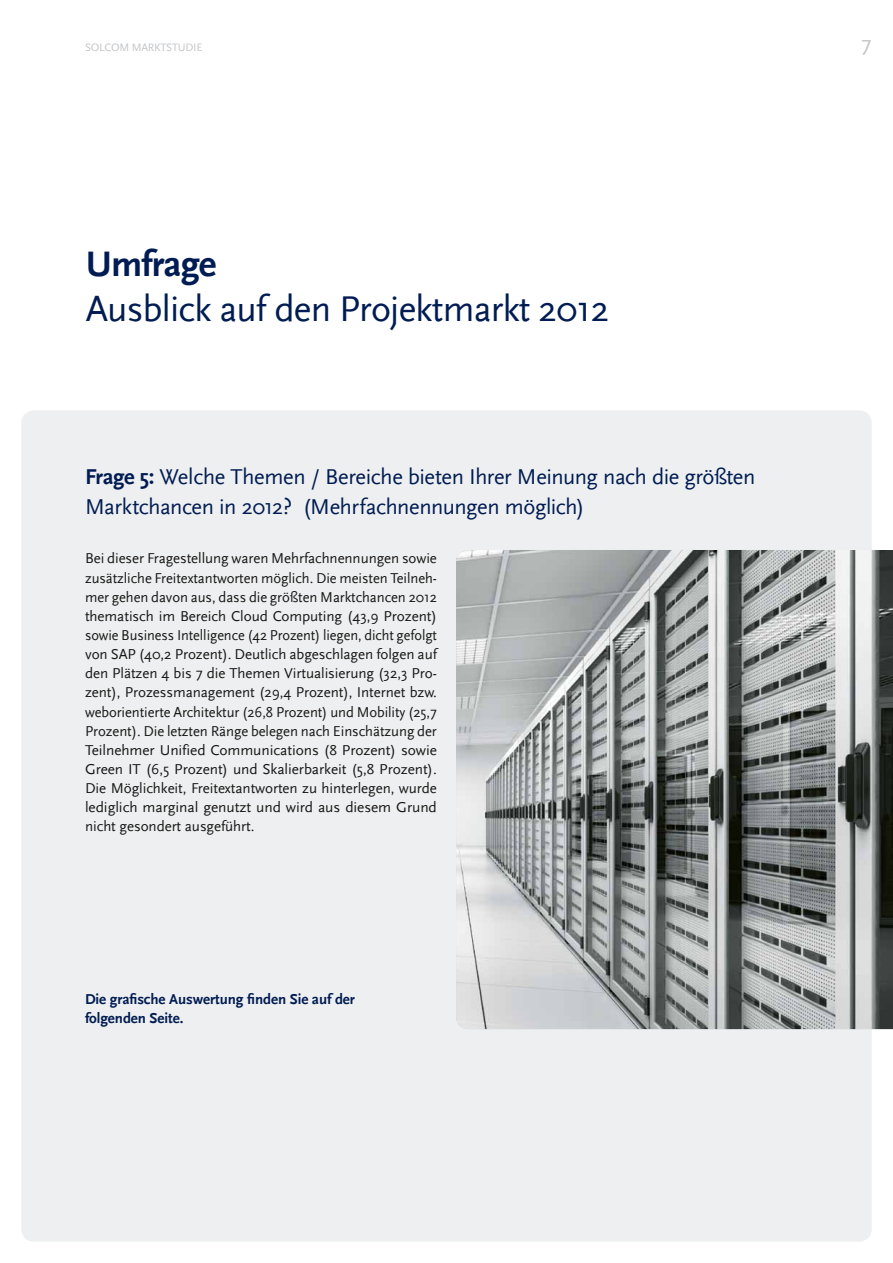
<style>
.page{position:relative;width:893px;height:1263px;background:#fff}
.page>*{position:absolute;margin:0;border:0;box-sizing:border-box;transform-origin:0 0}
.t1{font:37.5px "Scala Sans";letter-spacing:-.02em;color:#001c52}
.t2{font:700 37.5px "Scala Sans";letter-spacing:-.02em;color:#001c52}
.t3{font:22.5px/30px "Scala Sans";letter-spacing:-.02em;color:#001c52}
.t4{font:22.5px "Scala Sans";color:#c3c5c8}
.t5{font:15px/19.2px "Scala Sans";letter-spacing:-.005em;color:#181716;text-align:justify}
.t6{font:700 15px/19.2px "Scala Sans";letter-spacing:-.005em;color:#001c52}
.t7{font:11.25px "Scala Sans";letter-spacing:-.02em;color:#c3c5c8}
.s1{font-weight:700}
</style>
<div class="page">
<div style="left:21px;top:410px;width:851px;height:832px;background:#eeeff0;border-radius:13px"></div>
<img style="left:456px;top:550px;width:437px;height:479px">
<p class="t7" style="left:85px;top:41px;width:119px">SOLCOM MARKTSTUDIE</p>
<h2 class="t4" style="left:861px;top:31px;width:12px">7</h2>
<h1 class="t2" style="left:86px;top:242px;width:132px">Umfrage</h1>
<h1 class="t1" style="left:86px;top:288px;width:525px">Ausblick auf den Projektmarkt 2012</h1>
<h2 class="t3" style="left:85px;top:462px;width:672px"><span class="s1">Frage 5:</span> Welche Themen / Bereiche bieten Ihrer Meinung nach die größten<br>Marktchancen in 2012? (Mehrfachnennungen möglich)</h2>
<p class="t5" style="left:85px;top:549px;width:353px">Bei dieser Fragestellung waren Mehrfachnennungen sowie zusätzliche Freitextantworten möglich. Die meisten Teilneh&shy;mer gehen davon aus, dass die größten Marktchancen 2012 thematisch im Bereich Cloud Computing (43,9 Prozent) sowie Business Intelligence (42 Prozent) liegen, dicht gefolgt von SAP (40,2 Prozent). Deutlich abgeschlagen folgen auf den Plätzen 4 bis 7 die Themen Virtualisierung (32,3 Pro&shy;zent), Prozessmanagement (29,4 Prozent), Internet bzw. weborientierte Architektur (26,8 Prozent) und Mobility (25,7<br>Prozent). Die letzten Ränge belegen nach Einschätzung der Teilnehmer Unified Communications (8 Prozent) sowie Green IT (6,5 Prozent) und Skalierbarkeit (5,8 Prozent).<br>Die Möglichkeit, Freitextantworten zu hinterlegen, wurde lediglich marginal genutzt und wird aus diesem Grund nicht gesondert ausgeführt.</p>
<p class="t6" style="left:85px;top:989px;width:271px">Die grafische Auswertung finden Sie auf der folgenden Seite.</p>
</div>
